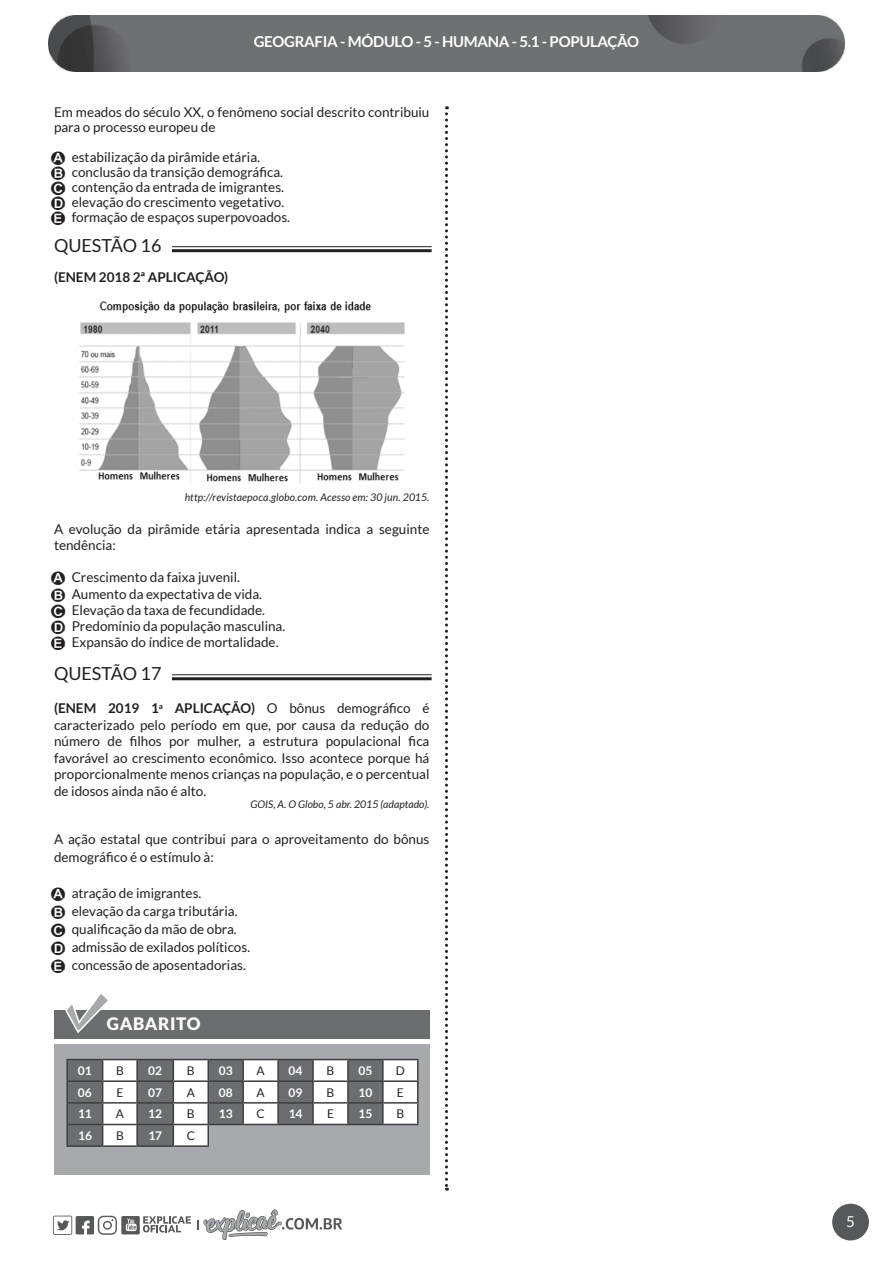
<style>
.page{position:relative;width:893px;height:1263px;background:#fff}
.page>*{position:absolute;margin:0;border:0;box-sizing:border-box;transform-origin:0 0}
.t1{font:18px "Lato";color:#231f20}
.t2{font:900 17.25px "Lato";letter-spacing:.03em;color:#fafafa}
.t3{font:700 15px "Lato";letter-spacing:-.02em;color:#fff}
.t4{font:15px "Lato";color:#fff}
.t5{font:13.5px/15px "Lato";color:#231f20}
.t6{font:700 13.5px "Lato";color:#231f20}
.t7{font:700 12px "Lato";color:#fff}
.t8{font:12px "Lato";color:#231f20}
.t9{font:italic 10.5px "Lato";letter-spacing:.005em;color:#231f20}
.s1{font-family:"Enemfiq";font-size:15px}
.s2{font-weight:700}
</style>
<div class="page">
<svg style="left:197px;top:1209px;width:145px;height:31px"></svg>
<svg style="left:53px;top:1215px;width:138px;height:20px"></svg>
<svg style="left:445px;top:106px;width:3px;height:1085px"></svg>
<div style="left:832px;top:1204px;width:37px;height:36px;background:#57585a;border-radius:50%"></div>
<img style="left:49px;top:15px;width:795px;height:57px">
<hr style="left:172px;top:246px;width:260px;height:1px;background:#231f20">
<hr style="left:172px;top:249px;width:260px;height:3px;background:#231f20">
<img style="left:79px;top:301px;width:325px;height:183px">
<hr style="left:172px;top:674px;width:260px;height:1px;background:#231f20">
<hr style="left:172px;top:677px;width:260px;height:3px;background:#231f20">
<div style="left:54px;top:1010px;width:375px;height:28px;background:#6c6d70"></div>
<svg style="left:65px;top:994px;width:43px;height:39px"></svg>
<div style="left:54px;top:1044px;width:376px;height:130px;background:#a8a9ad"></div>
<hr style="left:66px;top:1059px;width:37px;height:1px;background:#3e3e3f">
<hr style="left:66px;top:1060px;width:2px;height:20px;background:#3e3e3f">
<hr style="left:66px;top:1080px;width:37px;height:2px;background:#3e3e3f">
<hr style="left:66px;top:1082px;width:2px;height:20px;background:#3e3e3f">
<hr style="left:66px;top:1102px;width:37px;height:1px;background:#3e3e3f">
<hr style="left:66px;top:1103px;width:2px;height:21px;background:#3e3e3f">
<hr style="left:66px;top:1124px;width:37px;height:1px;background:#3e3e3f">
<hr style="left:66px;top:1125px;width:2px;height:20px;background:#3e3e3f">
<svg style="left:67px;top:1059px;width:351px;height:86px"></svg>
<hr style="left:208px;top:1124px;width:35px;height:1px;background:#3e3e3f">
<hr style="left:207px;top:1125px;width:2px;height:20px;background:#3e3e3f">
<hr style="left:243px;top:1124px;width:35px;height:1px;background:#3e3e3f">
<hr style="left:278px;top:1124px;width:35px;height:1px;background:#3e3e3f">
<hr style="left:313px;top:1124px;width:34px;height:1px;background:#3e3e3f">
<hr style="left:66px;top:1145px;width:37px;height:2px;background:#3e3e3f">
<hr style="left:103px;top:1145px;width:34px;height:2px;background:#3e3e3f">
<hr style="left:137px;top:1145px;width:36px;height:2px;background:#3e3e3f">
<hr style="left:173px;top:1145px;width:36px;height:2px;background:#3e3e3f">
<hr style="left:347px;top:1059px;width:36px;height:1px;background:#3e3e3f">
<hr style="left:347px;top:1060px;width:2px;height:20px;background:#3e3e3f">
<hr style="left:383px;top:1059px;width:36px;height:1px;background:#3e3e3f">
<hr style="left:382px;top:1060px;width:2px;height:20px;background:#3e3e3f">
<hr style="left:417px;top:1060px;width:2px;height:20px;background:#3e3e3f">
<hr style="left:347px;top:1080px;width:36px;height:2px;background:#3e3e3f">
<hr style="left:347px;top:1082px;width:2px;height:20px;background:#3e3e3f">
<hr style="left:383px;top:1080px;width:36px;height:2px;background:#3e3e3f">
<hr style="left:382px;top:1082px;width:2px;height:20px;background:#3e3e3f">
<hr style="left:417px;top:1082px;width:2px;height:20px;background:#3e3e3f">
<hr style="left:347px;top:1102px;width:36px;height:1px;background:#3e3e3f">
<hr style="left:347px;top:1103px;width:2px;height:21px;background:#3e3e3f">
<hr style="left:383px;top:1102px;width:36px;height:1px;background:#3e3e3f">
<hr style="left:382px;top:1103px;width:2px;height:21px;background:#3e3e3f">
<hr style="left:417px;top:1103px;width:2px;height:21px;background:#3e3e3f">
<hr style="left:347px;top:1124px;width:36px;height:1px;background:#3e3e3f">
<hr style="left:383px;top:1124px;width:36px;height:1px;background:#3e3e3f">
<p class="t3" style="left:254px;top:33px;width:387px">GEOGRAFIA - MÓDULO - 5 - HUMANA - 5.1 - POPULAÇÃO</p>
<p class="t5" style="left:54px;top:105px;width:377px">Em meados do século XX, o fenômeno social descrito contribuiu para o processo europeu de</p>
<p class="t5" style="left:54px;top:150px;width:238px"><span class="s1">A.</span> estabilização da pirâmide etária.<br><span class="s1">B.</span> conclusão da transição demográfica.<br><span class="s1">C.</span> contenção da entrada de imigrantes.<br><span class="s1">D.</span> elevação do crescimento vegetativo.<br><span class="s1">E.</span> formação de espaços superpovoados.</p>
<h1 class="t1" style="left:54px;top:236px;width:109px">QUESTÃO 16</h1>
<p class="t6" style="left:54px;top:270px;width:176px">(ENEM 2018 2ª APLICAÇÃO)</p>
<p class="t9" style="left:185px;top:492px;width:246px">http://revistaepoca.globo.com. Acesso em: 30 jun. 2015.</p>
<p class="t5" style="left:54px;top:521px;width:377px;line-height:16.2px">A evolução da pirâmide etária apresentada indica a seguinte tendência:</p>
<p class="t5" style="left:54px;top:569px;width:233px;line-height:16.2px"><span class="s1">A.</span> Crescimento da faixa juvenil.<br><span class="s1">B.</span> Aumento da expectativa de vida.<br><span class="s1">C.</span> Elevação da taxa de fecundidade.<br><span class="s1">D.</span> Predomínio da população masculina.<br><span class="s1">E.</span> Expansão do índice de mortalidade.</p>
<h1 class="t1" style="left:54px;top:664px;width:109px">QUESTÃO 17</h1>
<p class="t5" style="left:54px;top:700px;width:377px;line-height:16.5px;text-align:justify"><span class="s2">(ENEM 2019 1</span><sup>a</sup> <span class="s2">APLICAÇÃO)</span> O bônus demográfico é caracterizado pelo período em que, por causa da redução do número de filhos por mulher, a estrutura populacional fica favorável ao crescimento econômico. Isso acontece porque há proporcionalmente menos crianças na população, e o percentual de idosos ainda não é alto.</p>
<p class="t9" style="left:251px;top:799px;width:180px">GOIS, A. O Globo, 5 abr. 2015 (adaptado).</p>
<p class="t5" style="left:54px;top:830px;width:377px;line-height:18px">A ação estatal que contribui para o aproveitamento do bônus demográfico é o estímulo à:</p>
<p class="t5" style="left:54px;top:884px;width:198px;line-height:18px"><span class="s1">A.</span> atração de imigrantes.<br><span class="s1">B.</span> elevação da carga tributária.<br><span class="s1">C.</span> qualificação da mão de obra.<br><span class="s1">D.</span> admissão de exilados políticos.<br><span class="s1">E.</span> concessão de aposentadorias.</p>
<p class="t2" style="left:107px;top:1014px;width:95px">GABARITO</p>
<p class="t7" style="left:78px;top:1064px;width:15px">01</p>
<p class="t8" style="left:116px;top:1064px;width:9px">B</p>
<p class="t7" style="left:148px;top:1064px;width:15px">02</p>
<p class="t8" style="left:187px;top:1064px;width:9px">B</p>
<p class="t7" style="left:219px;top:1064px;width:15px">03</p>
<p class="t8" style="left:257px;top:1064px;width:10px">A</p>
<p class="t7" style="left:289px;top:1064px;width:15px">04</p>
<p class="t8" style="left:327px;top:1064px;width:9px">B</p>
<p class="t7" style="left:358px;top:1064px;width:15px">05</p>
<p class="t8" style="left:396px;top:1064px;width:11px">D</p>
<p class="t7" style="left:78px;top:1085px;width:15px">06</p>
<p class="t8" style="left:116px;top:1086px;width:8px">E</p>
<p class="t7" style="left:148px;top:1085px;width:15px">07</p>
<p class="t8" style="left:187px;top:1086px;width:10px">A</p>
<p class="t7" style="left:219px;top:1085px;width:15px">08</p>
<p class="t8" style="left:257px;top:1086px;width:10px">A</p>
<p class="t7" style="left:289px;top:1085px;width:15px">09</p>
<p class="t8" style="left:327px;top:1086px;width:9px">B</p>
<p class="t7" style="left:358px;top:1085px;width:15px">10</p>
<p class="t8" style="left:397px;top:1086px;width:8px">E</p>
<p class="t7" style="left:78px;top:1107px;width:15px">11</p>
<p class="t8" style="left:116px;top:1107px;width:10px">A</p>
<p class="t7" style="left:148px;top:1107px;width:15px">12</p>
<p class="t8" style="left:187px;top:1107px;width:9px">B</p>
<p class="t7" style="left:219px;top:1107px;width:15px">13</p>
<p class="t8" style="left:257px;top:1107px;width:10px">C</p>
<p class="t7" style="left:289px;top:1107px;width:15px">14</p>
<p class="t8" style="left:327px;top:1107px;width:8px">E</p>
<p class="t7" style="left:358px;top:1107px;width:15px">15</p>
<p class="t8" style="left:397px;top:1107px;width:9px">B</p>
<p class="t7" style="left:78px;top:1129px;width:15px">16</p>
<p class="t8" style="left:116px;top:1129px;width:9px">B</p>
<p class="t7" style="left:148px;top:1129px;width:15px">17</p>
<p class="t8" style="left:187px;top:1129px;width:10px">C</p>
<p class="t4" style="left:846px;top:1213px;width:10px">5</p>
</div>
